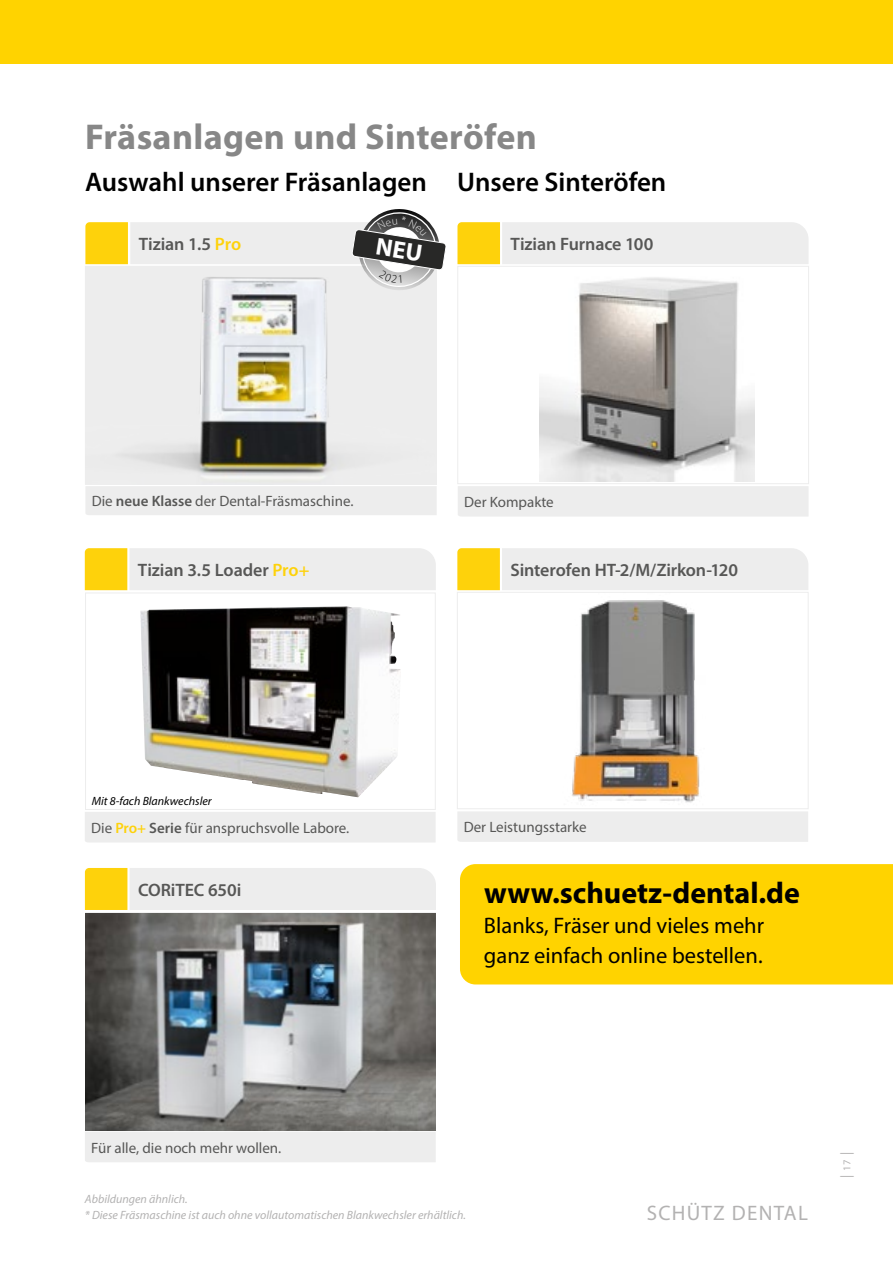
<style>
.page{position:relative;width:893px;height:1263px;background:#fff}
.page>*{position:absolute;margin:0;border:0;box-sizing:border-box;transform-origin:0 0}
.t1{font:700 36px "Myriad Pro";letter-spacing:.01em;color:#878787}
.t2{font:700 30px "Myriad Pro";color:#000}
.t3{font:600 27px "Myriad Pro";color:#000}
.t4{font:22.5px/30px "Myriad Pro";color:#000}
.t5{font:21px "Myriad Pro";letter-spacing:.06em;color:#b3b2b2}
.t6{font:600 18px "Myriad Pro";letter-spacing:-.005em;color:#575756}
.t7{font:15px "Myriad Pro";color:#575756}
.t8{font:13.5px "Myriad Pro";color:#b3b2b2}
.t9{font:italic 12px/16.5px "Myriad Pro";color:#b3b2b2}
.t10{font:italic 12px "Myriad Pro";color:#000}
.s1{color:#fed20b}
.s2{font-weight:600}
.s3{font-weight:600;color:#fed20b}
.s4{font-size:10.5px}
</style>
<div class="page">
<div style="left:0;top:0;width:893px;height:64px;background:#ffd300"></div>
<div style="left:85px;top:486px;width:352px;height:29px;background:#ededed"></div>
<svg style="left:457px;top:222px;width:351px;height:42px;background:#efe9d1"></svg>
<img style="left:539px;top:277px;width:216px;height:204px">
<div style="left:457px;top:266px;width:352px;height:218px;border:1px solid #ededed"></div>
<div style="left:458px;top:486px;width:350px;height:30px;background:#ededed"></div>
<svg style="left:457px;top:548px;width:351px;height:42px;background:#efe9d1"></svg>
<img style="left:572px;top:600px;width:128px;height:203px">
<div style="left:457px;top:592px;width:351px;height:217px;border:1px solid #ededed"></div>
<div style="left:457px;top:811px;width:351px;height:31px;background:#ededed"></div>
<div style="left:460px;top:864px;width:433px;height:121px;background:#ffd300"></div>
<svg style="left:85px;top:868px;width:351px;height:42px;background:#efe9d1"></svg>
<div style="left:85px;top:1132px;width:351px;height:30px;background:#ededed"></div>
<img style="left:85px;top:913px;width:351px;height:217px">
<img style="left:85px;top:293px;width:352px;height:191px">
<svg style="left:85px;top:548px;width:351px;height:42px;background:#efe9d1"></svg>
<div style="left:85px;top:812px;width:351px;height:30px;background:#ededed"></div>
<div style="left:85px;top:593px;width:351px;height:217px;border:1px solid #ededed"></div>
<img style="left:140px;top:606px;width:261px;height:191px">
<svg style="left:85px;top:209px;width:361px;height:84px"></svg>
<h1 class="t1" style="left:85px;top:113px;width:453px">Fräsanlagen und Sinteröfen</h1>
<h3 class="t3" style="left:85px;top:165px;width:583px">Auswahl unserer Fräsanlagen Unsere Sinteröfen</h3>
<p class="t6" style="left:139px;top:232px;width:104px">Tizian 1.5 <span class="s1">Pro</span></p>
<p class="t6" style="left:511px;top:232px;width:144px">Tizian Furnace 100</p>
<p class="t7" style="left:92px;top:492px;width:263px">Die <span class="s2">neue Klasse</span> der Dental-Fräsmaschine.</p>
<p class="t6" style="left:138px;top:558px;width:173px">Tizian 3.5 Loader <span class="s1">Pro+</span></p>
<p class="t7" style="left:464px;top:493px;width:91px">Der Kompakte</p>
<p class="t6" style="left:510px;top:558px;width:229px">Sinterofen HT-2/M/Zirkon-120</p>
<p class="t10" style="left:92px;top:793px;width:121px">Mit 8-fach Blankwechsler</p>
<p class="t7" style="left:91px;top:818px;width:260px">Die <span class="s3">Pro+</span> <span class="s2">Serie</span> für anspruchsvolle Labore.</p>
<p class="t6" style="left:138px;top:878px;width:105px">CORiTEC 650i</p>
<p class="t7" style="left:464px;top:818px;width:125px">Der Leistungsstarke</p>
<h2 class="t2" style="left:484px;top:873px;width:317px">www.schuetz-dental.de</h2>
<h3 class="t4" style="left:484px;top:910px;width:282px">Blanks, Fräser und vieles mehr ganz einfach online bestellen.</h3>
<p class="t7" style="left:91px;top:1138px;width:192px">Für alle, die noch mehr wollen.</p>
<p class="t9" style="left:85px;top:1190px;width:383px">Abbildungen ähnlich.<br>* Diese Fräsmaschine ist auch ohne vollautomatischen Blankwechsler erhältlich.</p>
<h3 class="t5" style="left:647px;top:1200px;width:163px">SCHÜTZ DENTAL</h3>
<p class="t8" style="left:838px;top:1178px;width:28px;rotate:-90deg">| <span class="s4">17</span> |</p>
</div>
